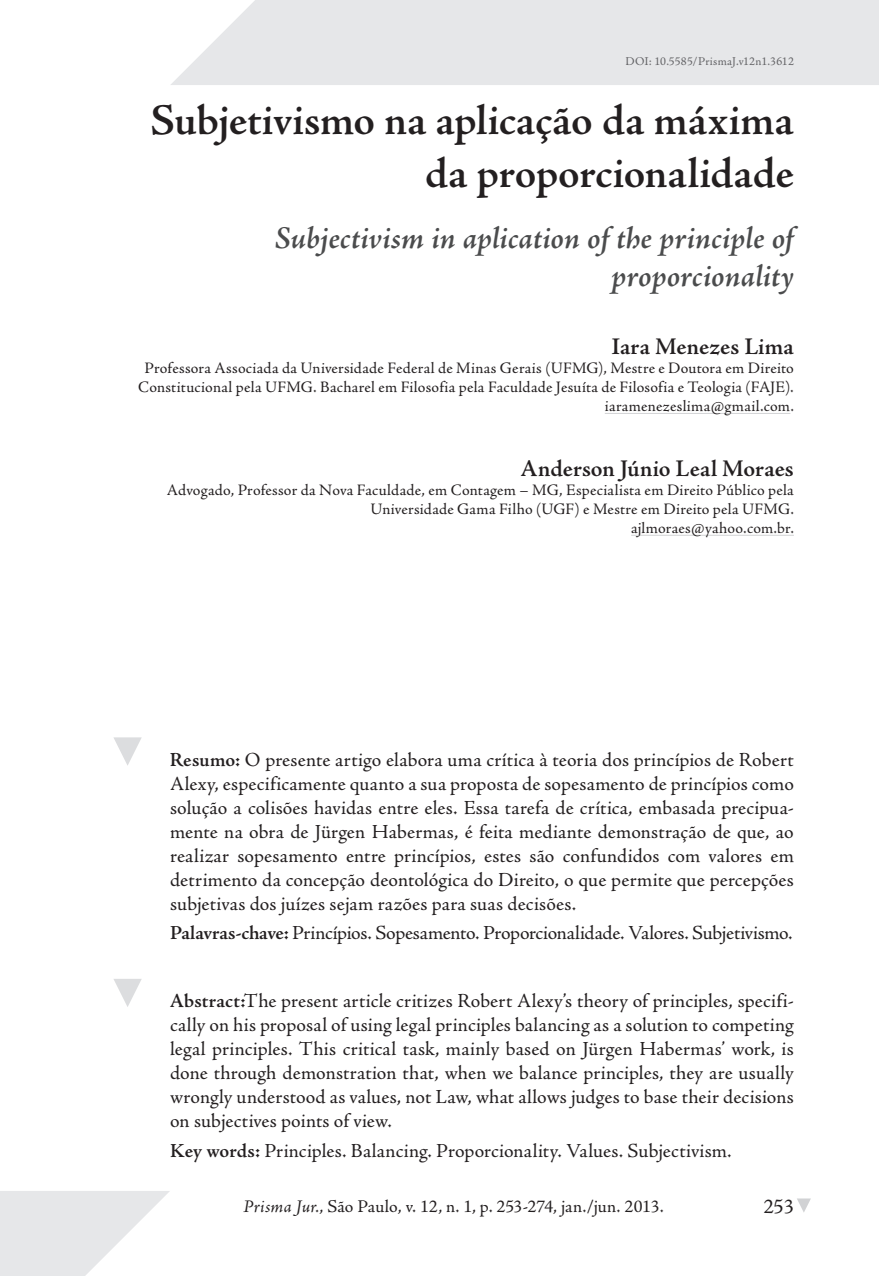
<style>
.page{position:relative;width:879px;height:1276px;background:#fff}
.page>*{position:absolute;margin:0;border:0;box-sizing:border-box;transform-origin:0 0}
.PJ_Titulo{font:600 44px/52.8px "Adobe Jenson Pro";color:#231f20;text-align:right}
.PJ_Titulo_Ingles{font:italic 600 32px/38.4px "Adobe Jenson Pro";color:#4b4c4d;text-align:right}
.PJ_Autor{font:600 24px "Adobe Jenson Pro";color:#231f20}
.PJ_zz_numeracao_pagi{font:21px "Adobe Jenson Pro";color:#231f20}
.PJ_Resumo{font:20px/24px "Adobe Jenson Pro";color:#231f20;text-align:justify}
.PJ_zz_marcacao_pagin{font:18px "Adobe Jenson Pro";letter-spacing:.005em;color:#231f20}
.PJ_Autor_-_creditos{font:16px/19.2px "Adobe Jenson Pro";letter-spacing:.015em;color:#231f20;text-align:center}
.PJ_zz_marcacao_pagin-2{font:12px "Adobe Jenson Pro";letter-spacing:.015em;color:#636366}
.s1{font-weight:600}
.s2{font-style:italic}
</style>
<div class="page">
<svg style="left:0;top:1191px;width:170px;height:85px"></svg>
<div style="left:171px;top:0;width:708px;height:85px;background:#e6e7e9"></div>
<svg style="left:797px;top:1198px;width:14px;height:14px"></svg>
<svg style="left:114px;top:737px;width:28px;height:28px"></svg>
<svg style="left:114px;top:979px;width:28px;height:28px"></svg>
<hr style="left:605px;top:413px;width:185px;height:1px;background:#d1d2d4">
<hr style="left:631px;top:535px;width:163px;height:1px;background:#d1d2d4">
<p class="PJ_zz_marcacao_pagin-2" style="left:625px;top:55px;width:170px">DOI: 10.5585/PrismaJ.v12n1.3612</p>
<p class="PJ_Titulo" style="left:150px;top:94px;width:645px">Subjetivismo na aplicação da máxima da proporcionalidade</p>
<p class="PJ_Titulo_Ingles" style="left:275px;top:221px;width:521px">Subjectivism in aplication of the principle of proporcionality</p>
<p class="PJ_Autor" style="left:611px;top:333px;width:184px">Iara Menezes Lima</p>
<p class="PJ_Autor_-_creditos" style="left:138px;top:359px;width:657px">Professora Associada da Universidade Federal de Minas Gerais (UFMG), Mestre e Doutora em Direito<br>Constitucional pela UFMG. Bacharel em Filosofia pela Faculdade Jesuíta de Filosofia e Teologia (FAJE).</p>
<p class="PJ_Autor_-_creditos" style="left:605px;top:397px;width:191px">iaramenezeslima@gmail.com.</p>
<p class="PJ_Autor" style="left:520px;top:454px;width:275px">Anderson Júnio Leal Moraes</p>
<p class="PJ_Autor_-_creditos" style="left:167px;top:480px;width:628px;text-align:right">Advogado, Professor da Nova Faculdade, em Contagem – MG, Especialista em Direito Público pela<br>Universidade Gama Filho (UGF) e Mestre em Direito pela UFMG.</p>
<p class="PJ_Autor_-_creditos" style="left:631px;top:519px;width:164px">ajlmoraes@yahoo.com.br.</p>
<p class="PJ_Resumo" style="left:170px;top:748px;width:626px"><span class="s1">Resumo:</span> O presente artigo elabora uma crítica à teoria dos princípios de Robert Alexy, especificamente quanto a sua proposta de sopesamento de princípios como solução a colisões havidas entre eles. Essa tarefa de crítica, embasada precipua&shy;mente na obra de Jürgen Habermas, é feita mediante demonstração de que, ao realizar sopesamento entre princípios, estes são confundidos com valores em detrimento da concepção deontológica do Direito, o que permite que percepções subjetivas dos juízes sejam razões para suas decisões.</p>
<p class="PJ_Resumo" style="left:170px;top:921px;width:624px"><span class="s1">Palavras-chave:</span> Princípios. Sopesamento. Proporcionalidade. Valores. Subjetivismo.</p>
<p class="PJ_Resumo" style="left:170px;top:989px;width:626px"><span class="s1">Abstract:</span>The present article critizes Robert Alexy’s theory of principles, specifi&shy;cally on his proposal of using legal principles balancing as a solution to competing legal principles. This critical task, mainly based on Jürgen Habermas’ work, is done through demonstration that, when we balance principles, they are usually wrongly understood as values, not Law, what allows judges to base their decisions on subjectives points of view.</p>
<p class="PJ_Resumo" style="left:170px;top:1139px;width:563px"><span class="s1">Key words:</span> Principles. Balancing. Proporcionality. Values. Subjectivism.</p>
<p class="PJ_zz_marcacao_pagin" style="left:244px;top:1195px;width:421px"><span class="s2">Prisma Jur.</span>, São Paulo, v. 12, n. 1, p. 253-274, jan./jun. 2013.</p>
<p class="PJ_zz_numeracao_pagi" style="left:763px;top:1194px;width:32px">253</p>
</div>
